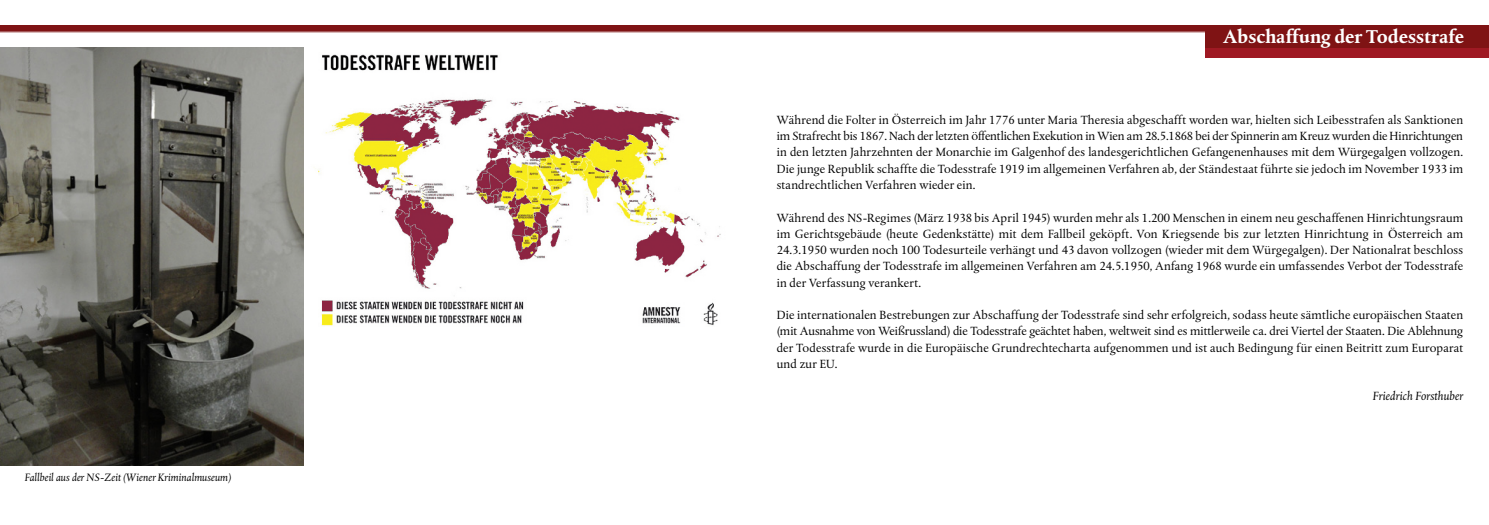
<style>
.page{position:relative;width:1489px;height:525px;background:#fff}
.page>*{position:absolute;margin:0;border:0;box-sizing:border-box;transform-origin:0 0}
.t1{font:700 19px "DTL Albertina T";color:#fff}
.t2{font:12.5px/16.2px "DTL Albertina T";letter-spacing:.01em;color:#000;text-align:justify}
.t3{font:italic 12.5px "DTL Albertina T";letter-spacing:.005em;color:#000}
.t4{font:italic 11.25px "DTL Albertina T";color:#000}
</style>
<div class="page">
<img style="left:0;top:48px;width:304px;height:417px">
<img style="left:317px;top:54px;width:404px;height:272px">
<hr style="left:0;top:32px;width:1384px;height:1px;background:#7f1314">
<div style="left:744px;top:25px;width:744px;height:5px;background:#7f1314"></div>
<div style="left:0;top:25px;width:744px;height:5px;background:#7f1314"></div>
<div style="left:1205px;top:25px;width:283px;height:22px;background:#7f1314"></div>
<div style="left:1205px;top:48px;width:283px;height:9px;background:#9f1923"></div>
<p class="t4" style="left:25px;top:470px;width:208px">Fallbeil aus der NS-Zeit (Wiener Kriminalmuseum)</p>
<h1 class="t1" style="left:1222px;top:24px;width:242px">Abschaffung der Todesstrafe</h1>
<p class="t2" style="left:776px;top:112px;width:688px">Während die Folter in Österreich im Jahr 1776 unter Maria Theresia abgeschafft worden war, hielten sich Leibesstrafen als Sanktionen im Strafrecht bis 1867. Nach der letzten öffentlichen Exekution in Wien am 28.5.1868 bei der Spinnerin am Kreuz wurden die Hinrichtungen in den letzten Jahrzehnten der Monarchie im Galgenhof des landesgerichtlichen Gefangenenhauses mit dem Würgegalgen vollzogen.<br>Die junge Republik schaffte die Todesstrafe 1919 im allgemeinen Verfahren ab, der Ständestaat führte sie jedoch im November 1933 im standrechtlichen Verfahren wieder ein.</p>
<p class="t2" style="left:776px;top:209px;width:688px">Während des NS-Regimes (März 1938 bis April 1945) wurden mehr als 1.200 Menschen in einem neu geschaffenen Hinrichtungsraum im Gerichtsgebäude (heute Gedenkstätte) mit dem Fallbeil geköpft. Von Kriegsende bis zur letzten Hinrichtung in Österreich am 24.3.1950 wurden noch 100 Todesurteile verhängt und 43 davon vollzogen (wieder mit dem Würgegalgen). Der Nationalrat beschloss die Abschaffung der Todesstrafe im allgemeinen Verfahren am 24.5.1950, Anfang 1968 wurde ein umfassendes Verbot der Todesstrafe in der Verfassung verankert.</p>
<p class="t2" style="left:776px;top:307px;width:688px">Die internationalen Bestrebungen zur Abschaffung der Todesstrafe sind sehr erfolgreich, sodass heute sämtliche europäischen Staaten (mit Ausnahme von Weißrussland) die Todesstrafe geächtet haben, weltweit sind es mittlerweile ca. drei Viertel der Staaten. Die Ablehnung der Todesstrafe wurde in die Europäische Grundrechtecharta aufgenommen und ist auch Bedingung für einen Beitritt zum Europarat und zur EU.</p>
<p class="t3" style="left:1372px;top:388px;width:92px">Friedrich Forsthuber</p>
</div>
